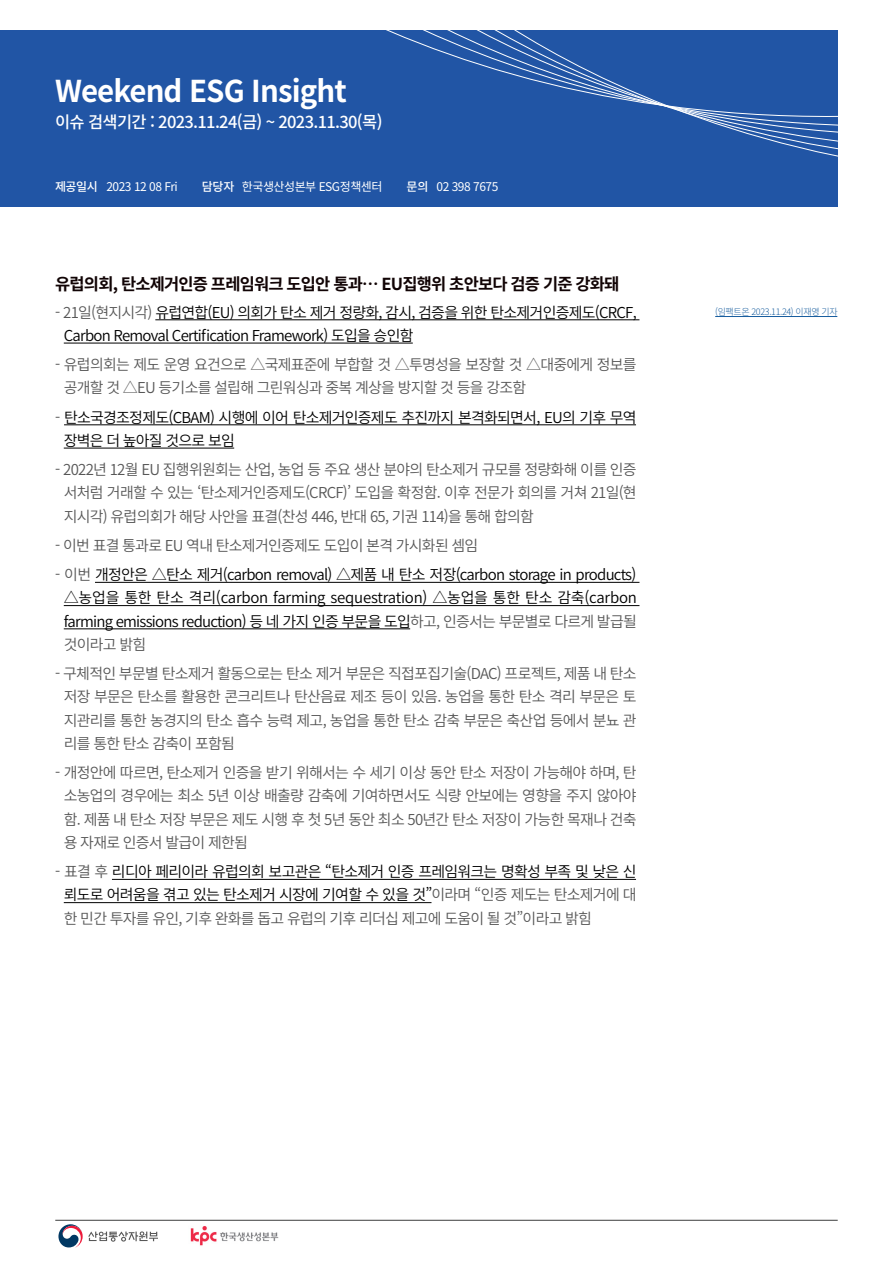
<style>
.page{position:relative;width:893px;height:1263px;background:#fff}
.page>*{position:absolute;margin:0;border:0;box-sizing:border-box;transform-origin:0 0}
.t1{font:700 30px "Source Han Sans K";letter-spacing:-.03em;color:#fff}
.t2{font:700 16.5px "Source Han Sans K";letter-spacing:-.05em;color:#110405}
.t3{font:500 16.5px "Source Han Sans K";letter-spacing:-.04em;color:#fff}
.t4{font:15px/23.2px "Source Han Sans K";letter-spacing:-.05em;color:#575757;text-align:justify}
.t5{font:15px/23.2px "Source Han Sans K";letter-spacing:-.05em;color:#000}
.t6{font:12px "Source Han Sans K";letter-spacing:-.04em;color:#fff}
.t7{font:500 12px "Source Han Sans K";letter-spacing:-.025em;color:#fff}
.t8{font:300 9px "Source Han Sans K";letter-spacing:-.04em;color:#175d9e}
.s1{color:#575757}
</style>
<div class="page">
<svg style="left:58px;top:1224px;width:100px;height:24px"></svg>
<div style="left:0;top:30px;width:838px;height:176px;background:#2155a5"></div>
<svg style="left:423px;top:30px;width:415px;height:177px"></svg>
<hr style="left:55px;top:1220px;width:783px;height:1px;background:#030505">
<img style="left:190px;top:1226px;width:89px;height:20px">
<hr style="left:155px;top:319px;width:484px;height:1px;background:#000">
<hr style="left:64px;top:343px;width:349px;height:1px;background:#000">
<hr style="left:64px;top:424px;width:572px;height:1px;background:#000">
<hr style="left:64px;top:448px;width:170px;height:1px;background:#000">
<hr style="left:95px;top:582px;width:544px;height:1px;background:#000">
<hr style="left:64px;top:605px;width:575px;height:1px;background:#000">
<hr style="left:64px;top:628px;width:346px;height:1px;background:#000">
<hr style="left:112px;top:879px;width:524px;height:1px;background:#000">
<hr style="left:64px;top:902px;width:367px;height:1px;background:#000">
<hr style="left:715px;top:316px;width:122px;height:1px;background:#175d9e">
<p class="t1" style="left:55px;top:74px;width:293px">Weekend ESG Insight</p>
<p class="t3" style="left:55px;top:113px;width:329px">이슈 검색기간 : 2023.11.24(금) ~ 2023.11.30(목)</p>
<p class="t7" style="left:55px;top:180px;width:44px">제공일시</p>
<p class="t6" style="left:106px;top:180px;width:73px">2023 12 08 Fri</p>
<p class="t7" style="left:202px;top:180px;width:34px">담당자</p>
<p class="t6" style="left:242px;top:180px;width:142px">한국생산성본부 ESG정책센터</p>
<p class="t7" style="left:407px;top:180px;width:24px">문의</p>
<p class="t6" style="left:436px;top:180px;width:63px">02 398 7675</p>
<p class="t2" style="left:55px;top:274px;width:566px">유럽의회, 탄소제거인증 프레임워크 도입안 통과… EU집행위 초안보다 검증 기준 강화돼</p>
<p class="t5" style="left:64px;top:301px;width:574px;text-indent:-9px"><span class="s1">- 21일(현지시각)</span> 유럽연합(EU) 의회가 탄소 제거 정량화, 감시, 검증을 위한 탄소제거인증제도(CRCF,<br>Carbon Removal Certification Framework) 도입을 승인함</p>
<p class="t4" style="left:64px;top:353px;width:574px;text-indent:-9px">- 유럽의회는 제도 운영 요건으로 △국제표준에 부합할 것 △투명성을 보장할 것 △대중에게 정보를 공개할 것 △EU 등기소를 설립해 그린워싱과 중복 계상을 방지할 것 등을 강조함</p>
<p class="t5" style="left:64px;top:406px;width:574px;text-indent:-9px"><span class="s1">-</span> 탄소국경조정제도(CBAM) 시행에 이어 탄소제거인증제도 추진까지 본격화되면서, EU의 기후 무역 장벽은 더 높아질 것으로 보임</p>
<p class="t4" style="left:64px;top:458px;width:574px;text-indent:-9px">- 2022년 12월 EU 집행위원회는 산업, 농업 등 주요 생산 분야의 탄소제거 규모를 정량화해 이를 인증 서처럼 거래할 수 있는 ‘탄소제거인증제도(CRCF)’ 도입을 확정함. 이후 전문가 회의를 거쳐 21일(현 지시각) 유럽의회가 해당 사안을 표결(찬성 446, 반대 65, 기권 114)을 통해 합의함</p>
<p class="t4" style="left:55px;top:534px;width:425px">- 이번 표결 통과로 EU 역내 탄소제거인증제도 도입이 본격 가시화된 셈임</p>
<p class="t5" style="left:64px;top:563px;width:575px;text-align:justify;text-indent:-9px"><span class="s1">- 이번</span> 개정안은 △탄소 제거(carbon removal) △제품 내 탄소 저장(carbon storage in products) △농업을 통한 탄소 격리(carbon farming sequestration) △농업을 통한 탄소 감축(carbon farming emissions reduction) 등 네 가지 인증 부문을 도입<span class="s1">하고, 인증서는 부문별로 다르게 발급될 것이라고 밝힘</span></p>
<p class="t4" style="left:64px;top:662px;width:574px;text-indent:-9px">- 구체적인 부문별 탄소제거 활동으로는 탄소 제거 부문은 직접포집기술(DAC) 프로젝트, 제품 내 탄소 저장 부문은 탄소를 활용한 콘크리트나 탄산음료 제조 등이 있음. 농업을 통한 탄소 격리 부문은 토 지관리를 통한 농경지의 탄소 흡수 능력 제고, 농업을 통한 탄소 감축 부문은 축산업 등에서 분뇨 관 리를 통한 탄소 감축이 포함됨</p>
<p class="t4" style="left:64px;top:761px;width:574px;text-indent:-9px">- 개정안에 따르면, 탄소제거 인증을 받기 위해서는 수 세기 이상 동안 탄소 저장이 가능해야 하며, 탄 소농업의 경우에는 최소 5년 이상 배출량 감축에 기여하면서도 식량 안보에는 영향을 주지 않아야 함. 제품 내 탄소 저장 부문은 제도 시행 후 첫 5년 동안 최소 50년간 탄소 저장이 가능한 목재나 건축 용 자재로 인증서 발급이 제한됨</p>
<p class="t5" style="left:64px;top:860px;width:574px;text-align:justify;text-indent:-9px"><span class="s1">- 표결 후</span> 리디아 페리이라 유럽의회 보고관은 “탄소제거 인증 프레임워크는 명확성 부족 및 낮은 신 뢰도로 어려움을 겪고 있는 탄소제거 시장에 기여할 수 있을 것”<span class="s1">이라며 “인증 제도는 탄소제거에 대 한 민간 투자를 유인, 기후 완화를 돕고 유럽의 기후 리더십 제고에 도움이 될 것”이라고 밝힘</span></p>
<p class="t8" style="left:715px;top:307px;width:124px">(임팩트온 2023.11.24) 이재영 기자</p>
</div>
